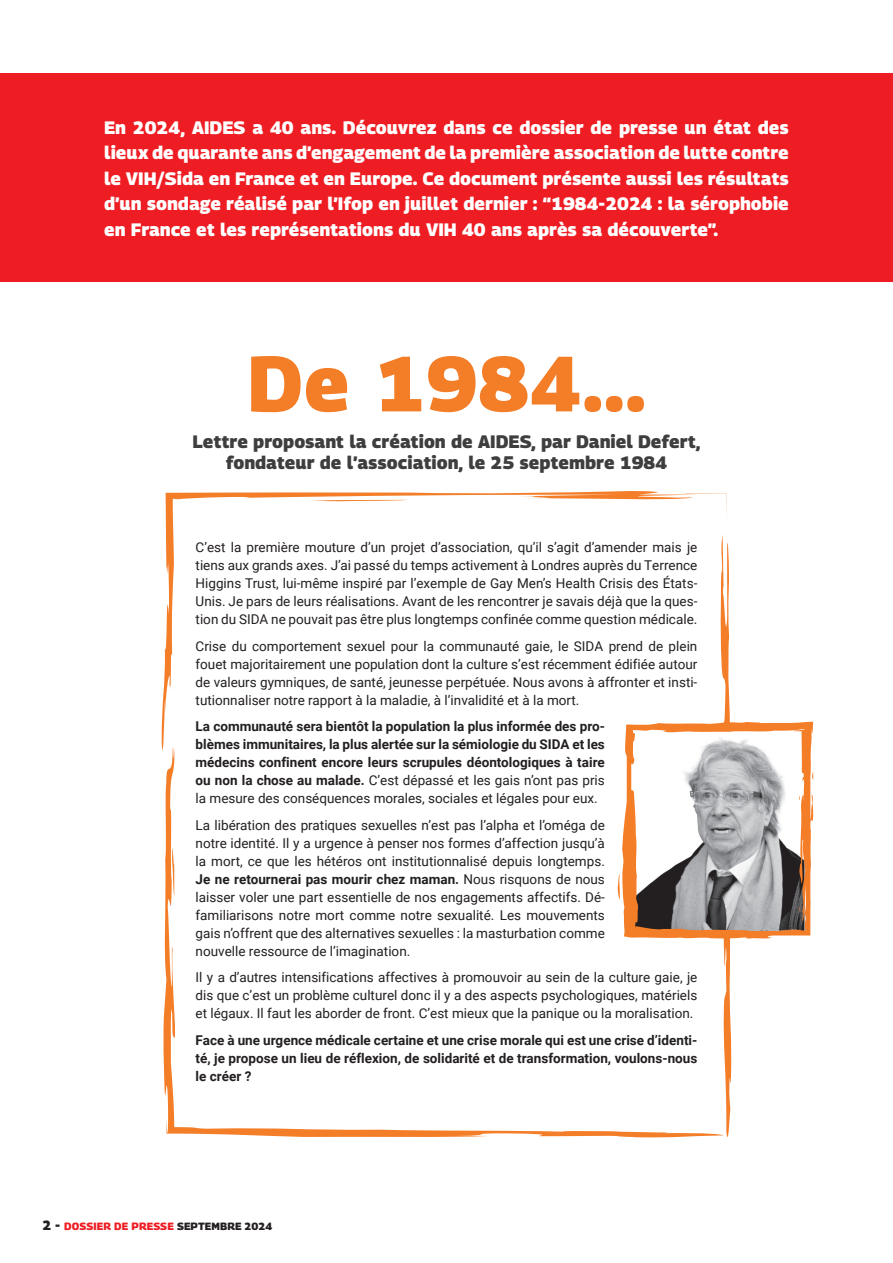
<style>
.page{position:relative;width:893px;height:1263px;background:#fff}
.page>*{position:absolute;margin:0;border:0;box-sizing:border-box;transform-origin:0 0}
.t1{font:900 78px "Panorama";letter-spacing:.01em;color:#f47d28}
.t2{font:900 18px/25.5px "Panorama";color:#fff;text-align:justify}
.t3{font:900 18px/21.6px "Panorama";color:#3e3e3f;text-align:center}
.t4{font:13.5px/18px "Roboto";color:#231f20;text-align:justify}
.t5{font:700 13.5px/18px "Roboto";color:#231f20;text-align:justify}
.t6{font:900 10.5px "Panorama";letter-spacing:.01em;color:#ee1d23}
.s1{font-weight:400}
.s2{font-weight:700}
.s3{font-size:13.5px;color:#231f20}
.s4{color:#231f20}
</style>
<div class="page">
<div style="left:0;top:74px;width:893px;height:208px;background:#ee1d23"></div>
<svg style="left:163px;top:771px;width:455px;height:366px"></svg>
<svg style="left:162px;top:491px;width:521px;height:280px"></svg>
<svg style="left:172px;top:826px;width:2px;height:70px"></svg>
<svg style="left:683px;top:493px;width:43px;height:6px"></svg>
<svg style="left:311px;top:500px;width:98px;height:2px"></svg>
<svg style="left:618px;top:531px;width:196px;height:607px"></svg>
<p class="t2" style="left:104px;top:114px;width:686px">En 2024, AIDES a 40 ans. Découvrez dans ce dossier de presse un état des lieux de quarante ans d’engagement de la première association de lutte contre le VIH/Sida en France et en Europe. Ce document présente aussi les résultats d’un sondage réalisé par l’Ifop en juillet dernier : “1984-2024 : la sérophobie en France et les représentations du VIH 40 ans après sa découverte”.</p>
<h1 class="t1" style="left:247px;top:320px;width:400px">De 1984...</h1>
<h2 class="t3" style="left:193px;top:429px;width:509px">Lettre proposant la création de AIDES, par Daniel Defert, fondateur de l’association, le 25 septembre 1984</h2>
<p class="t4" style="left:196px;top:538px;width:503px">C’est la première mouture d’un projet d’association, qu’il s’agit d’amender mais je tiens aux grands axes. J’ai passé du temps activement à Londres auprès du Terrence Higgins Trust, lui-même inspiré par l’exemple de Gay Men’s Health Crisis des États-Unis. Je pars de leurs réalisations. Avant de les rencontrer je savais déjà que la ques&shy;tion du SIDA ne pouvait pas être plus longtemps confinée comme question médicale.</p>
<p class="t4" style="left:196px;top:636px;width:503px">Crise du comportement sexuel pour la communauté gaie, le SIDA prend de plein fouet majoritairement une population dont la culture s’est récemment édifiée autour de valeurs gymniques, de santé, jeunesse perpétuée. Nous avons à affronter et insti&shy;tutionnaliser notre rapport à la maladie, à l’invalidité et à la mort.</p>
<p class="t5" style="left:196px;top:717px;width:411px">La communauté sera bientôt la population la plus informée des pro&shy;blèmes immunitaires, la plus alertée sur la sémiologie du SIDA et les médecins confinent encore leurs scrupules déontologiques à taire ou non la chose au malade. <span class="s1">C’est dépassé et les gais n’ont pas pris la mesure des conséquences morales, sociales et légales pour eux.</span></p>
<p class="t4" style="left:196px;top:815px;width:411px">La libération des pratiques sexuelles n’est pas l’alpha et l’oméga de notre identité. Il y a urgence à penser nos formes d’affection jusqu’à la mort, ce que les hétéros ont institutionnalisé depuis longtemps.<br><span class="s2">Je ne retournerai pas mourir chez maman.</span> Nous risquons de nous laisser voler une part essentielle de nos engagements affectifs. Dé&shy;familiarisons notre mort comme notre sexualité. Les mouvements gais n’offrent que des alternatives sexuelles : la masturbation comme nouvelle ressource de l’imagination.</p>
<p class="t4" style="left:196px;top:968px;width:503px">Il y a d’autres intensifications affectives à promouvoir au sein de la culture gaie, je dis que c’est un problème culturel donc il y a des aspects psychologiques, matériels et légaux. Il faut les aborder de front. C’est mieux que la panique ou la moralisation.</p>
<p class="t5" style="left:196px;top:1030px;width:503px">Face à une urgence médicale certaine et une crise morale qui est une crise d’identi&shy;té, je propose un lieu de réflexion, de solidarité et de transformation, voulons-nous le créer ?</p>
<p class="t6" style="left:43px;top:1217px;width:231px"><span class="s3">2 -</span> DOSSIER DE PRESSE <span class="s4">SEPTEMBRE 2024</span></p>
</div>
